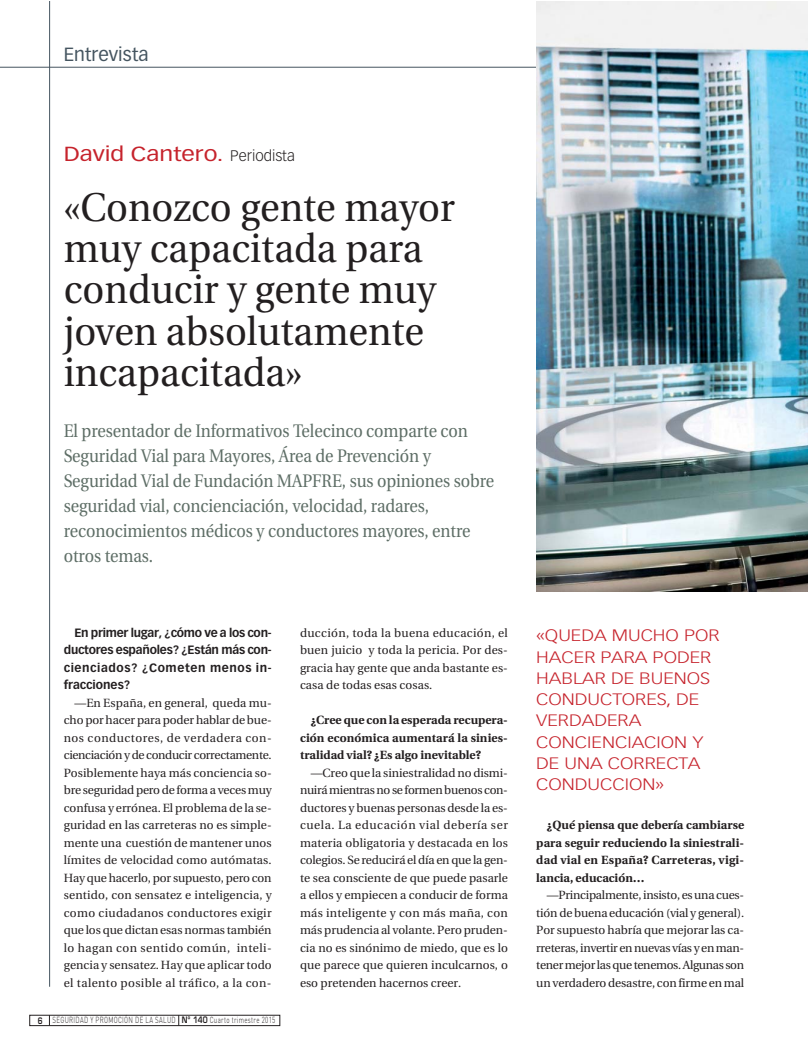
<style>
.page{position:relative;width:808px;height:1053px;background:#fff}
.page>*{position:absolute;margin:0;border:0;box-sizing:border-box;transform-origin:0 0}
.t1{font:40px/41.2px "Utopia";color:#231f20;scale:.95 1}
.t2{font:20px "Vectora LT";color:#c6232c;scale:1.2 1}
.t3{font:18.75px "Vectora LT";color:#455560}
.t4{font:18.12px/25px "Utopia";letter-spacing:-.005em;color:#5e6e66;scale:.9 1}
.t5{font:300 16.25px/21.2px "Vectora LT";color:#c6232c;scale:1.2 1}
.t6{font:11.88px/17.5px "Utopia";letter-spacing:.005em;color:#231f20;text-align:justify}
.t7{font:700 11.88px/17.5px "Utopia";letter-spacing:.01em;color:#231f20;text-align:justify}
.t8{font:700 11.88px/17.5px "Vectora LT";letter-spacing:.025em;color:#231f20;text-align:justify}
.t9{font:300 8.75px "DIN";letter-spacing:.05em;color:#231f20;scale:.7 1}
.s1{font-weight:300;font-size:15px;color:#231f20}
.s2{font-family:"Eurostile";font-weight:600}
</style>
<div class="page">
<div style="left:30px;top:1014px;width:250px;height:11px;border:1px solid #231f20"></div>
<hr style="left:49px;top:1px;width:1px;height:985px;background:#455560">
<hr style="left:0;top:67px;width:808px;height:1px;background:#455560">
<img style="left:536px;top:1px;width:272px;height:590px">
<h3 class="t3" style="left:64px;top:46px;width:86px">Entrevista</h3>
<h2 class="t2" style="left:64px;top:145px;width:194px">David Cantero. <span class="s1">Periodista</span></h2>
<h1 class="t1" style="left:64px;top:190px;width:413px">«Conozco gente mayor muy capacitada para conducir y gente muy joven absolutamente incapacitada»</h1>
<p class="t4" style="left:64px;top:420px;width:480px">El presentador de Informativos Telecinco comparte con Seguridad Vial para Mayores, Área de Prevención y Seguridad Vial de Fundación MAPFRE, sus opiniones sobre seguridad vial, concienciación, velocidad, radares, reconocimientos médicos y conductores mayores, entre otros temas.</p>
<p class="t8" style="left:64px;top:624px;width:209px;text-indent:11px">En primer lugar, ¿cómo ve a los con&shy;ductores españoles? ¿Están más con&shy;cienciados? ¿Cometen menos in&shy;fracciones?</p>
<p class="t6" style="left:64px;top:694px;width:209px;text-indent:11px">—En España, en general, queda mu&shy;cho por hacer para poder hablar de bue&shy;nos conductores, de verdadera con&shy;cienciación y de conducir correctamente.<br>Posiblemente haya más conciencia so&shy;bre seguridad pero de forma a veces muy confusa y errónea. El problema de la se&shy;guridad en las carreteras no es simple&shy;mente una cuestión de mantener unos límites de velocidad como autómatas.<br>Hay que hacerlo, por supuesto, pero con sentido, con sensatez e inteligencia, y como ciudadanos conductores exigir que los que dictan esas normas también lo hagan con sentido común, inteli&shy;gencia y sensatez. Hay que aplicar todo el talento posible al tráfico, a la con-</p>
<p class="t9" style="left:38px;top:1017px;width:341px"><span class="s2">6</span> SEGURIDAD Y PROMOCIÓN DE LA SALUD <span class="s2">Nº 140</span> Cuarto trimestre 2015</p>
<p class="t6" style="left:300px;top:624px;width:209px">ducción, toda la buena educación, el buen juicio y toda la pericia. Por des&shy;gracia hay gente que anda bastante es&shy;casa de todas esas cosas.</p>
<p class="t7" style="left:300px;top:712px;width:209px;text-indent:11px">¿Cree que con la esperada recupera&shy;ción económica aumentará la sinies&shy;tralidad vial? ¿Es algo inevitable?</p>
<p class="t6" style="left:300px;top:764px;width:209px;text-indent:11px">—Creo que la siniestralidad no dismi&shy;nuirá mientras no se formen buenos con&shy;ductores y buenas personas desde la es&shy;cuela. La educación vial debería ser materia obligatoria y destacada en los colegios. Se reducirá el día en que la gen&shy;te sea consciente de que puede pasarle a ellos y empiecen a conducir de forma más inteligente y con más maña, con más prudencia al volante. Pero pruden&shy;cia no es sinónimo de miedo, que es lo que parece que quieren inculcarnos, o eso pretenden hacernos creer.</p>
<h3 class="t5" style="left:536px;top:625px;width:154px">«QUEDA MUCHO POR<br>HACER PARA PODER<br>HABLAR DE BUENOS<br>CONDUCTORES, DE<br>VERDADERA<br>CONCIENCIACION Y<br>DE UNA CORRECTA<br>CONDUCCION»</h3>
<p class="t7" style="left:536px;top:817px;width:209px;text-indent:11px">¿Qué piensa que debería cambiarse para seguir reduciendo la siniestrali&shy;dad vial en España? Carreteras, vigi&shy;lancia, educación…</p>
<p class="t6" style="left:536px;top:887px;width:209px;text-indent:11px">—Principalmente, insisto, es una cues&shy;tión de buena educación (vial y general).<br>Por supuesto habría que mejorar las ca&shy;rreteras, invertir en nuevas vías y en man&shy;tener mejor las que tenemos. Algunas son un verdadero desastre, con firme en mal</p>
</div>
